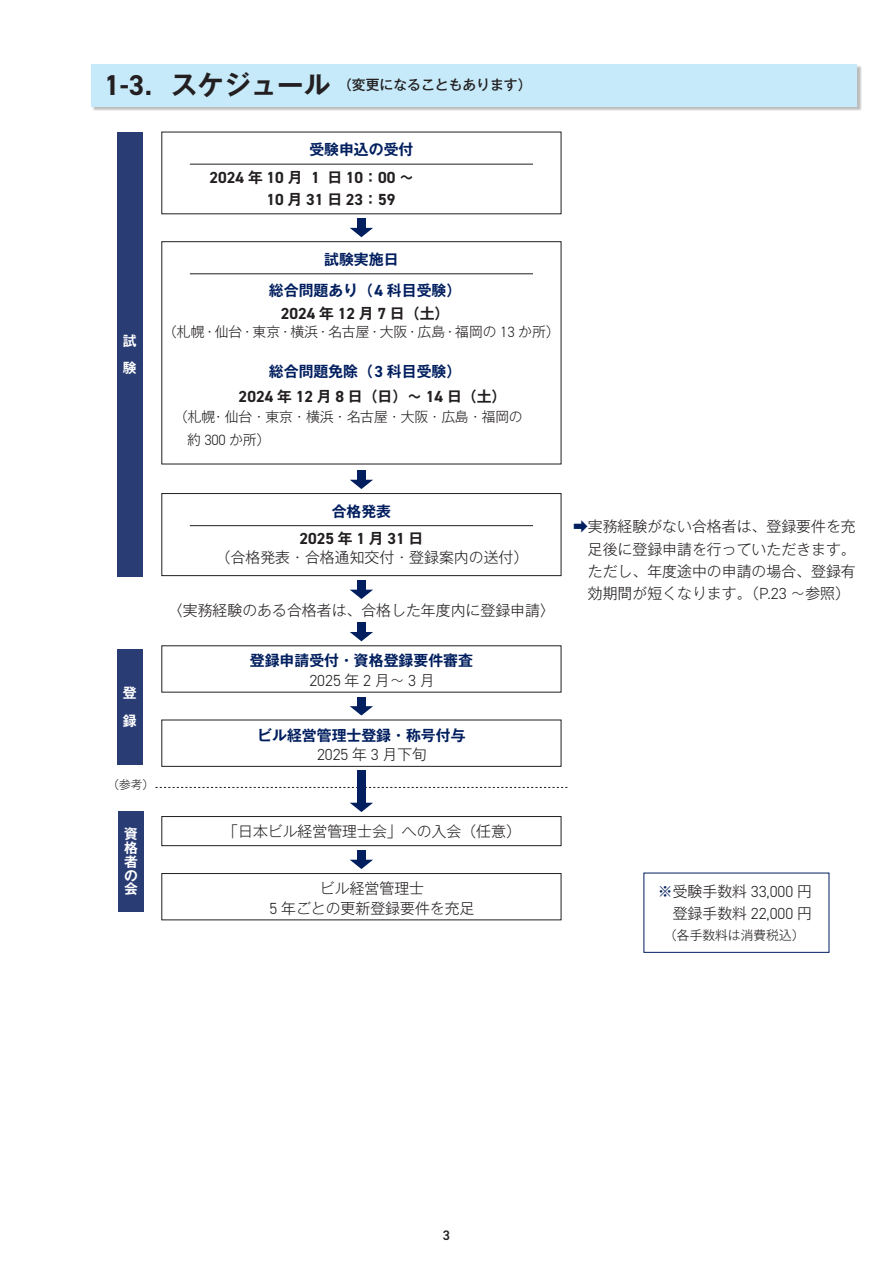
<style>
.page{position:relative;width:893px;height:1263px;background:#fff}
.page>*{position:absolute;margin:0;border:0;box-sizing:border-box;transform-origin:0 0}
.t1{font:700 16.05px/22.4px "DIN2014";color:#231f20}
.t2{font:300 16.05px "DIN2014";color:#231f20}
.t3{font:300 14.85px/22.4px "Gothic MB101 Pr 6";color:#231f20;text-align:center}
.t4{font:700 14.85px/30.8px "Gothic MB101 Pr 6 De";color:#011e5e;text-align:center}
.t5{font:300 13.8px/22.4px "Gothic MB101 Pr 6";letter-spacing:-.005em;color:#231f20}
.t6{font:500 13.8px "Gothic MB101 Pr 6";color:#231f20}
.t7{font:700 13.8px/13.8px "Gothic MB101 Pr 6 De";color:#fff}
.t8{font:600 13.8px "DIN2014";color:#231f20}
.t9{font:300 12.75px "Gothic MB101 Pr 6";color:#231f20}
.t10{font:300 11.7px "Gothic MB101 Pr 6";color:#231f20}
.s1{font-family:"DIN2014";font-weight:700;font-size:28.65px}
.s2{font-family:"Gothic MB101 Pr 6 De";font-weight:700;font-size:26.55px}
.s3{font-family:"Gothic MB101 Pr 6 De";font-size:14.85px}
.s4{font-family:"DIN2014";font-size:16.05px}
.s5{font-family:"DIN2014";font-size:14.85px}
.s6{font-family:"DIN2014";font-size:16.05px;color:#231f20}
.s7{color:#231f20}
.s8{font-family:"Gothic MB101 Pr 6";font-size:14.85px}
.s9{color:#011e5e}
</style>
<div class="page">
<svg style="left:155px;top:787px;width:412px;height:1px"></svg>
<div style="left:117px;top:132px;width:26px;height:444px;background:#2a3c74"></div>
<div style="left:118px;top:811px;width:26px;height:101px;background:#2a3c74"></div>
<div style="left:117px;top:649px;width:26px;height:115px;background:#2a3c74"></div>
<div style="left:92px;top:65px;width:770px;height:46px;background:#231f20;opacity:.3"></div>
<div style="left:91px;top:64px;width:766px;height:42px;background:#c6eafa"></div>
<div style="left:162px;top:816px;width:399px;height:30px;background:#fff;border:1px solid #231f20"></div>
<div style="left:162px;top:873px;width:399px;height:47px;background:#fff;border:1px solid #231f20"></div>
<hr style="left:190px;top:164px;width:343px;height:1px;background:#231f20">
<div style="left:162px;top:241px;width:399px;height:223px;background:#fff;border:1px solid #231f20"></div>
<hr style="left:190px;top:274px;width:343px;height:1px;background:#231f20">
<div style="left:162px;top:493px;width:399px;height:83px;background:#fff;border:1px solid #231f20"></div>
<hr style="left:190px;top:525px;width:343px;height:1px;background:#231f20">
<svg style="left:350px;top:228px;width:23px;height:9px"></svg>
<div style="left:357px;top:218px;width:9px;height:12px;background:#011e5e"></div>
<svg style="left:350px;top:706px;width:23px;height:9px"></svg>
<div style="left:357px;top:697px;width:9px;height:11px;background:#011e5e"></div>
<svg style="left:350px;top:860px;width:23px;height:9px"></svg>
<div style="left:357px;top:850px;width:9px;height:12px;background:#011e5e"></div>
<svg style="left:350px;top:803px;width:23px;height:9px"></svg>
<div style="left:357px;top:771px;width:9px;height:34px;background:#011e5e"></div>
<svg style="left:350px;top:480px;width:23px;height:9px"></svg>
<div style="left:357px;top:470px;width:9px;height:12px;background:#011e5e"></div>
<svg style="left:350px;top:590px;width:23px;height:9px"></svg>
<div style="left:357px;top:580px;width:9px;height:12px;background:#011e5e"></div>
<svg style="left:350px;top:632px;width:23px;height:9px"></svg>
<div style="left:357px;top:622px;width:9px;height:12px;background:#011e5e"></div>
<p class="t6" style="left:104px;top:74px;width:429px"><span class="s1">1-3</span><span class="s2">．スケジュール</span> （変更になることもあります）</p>
<p class="t7" style="left:123px;top:326px;width:15px;line-height:27.6px">試験</p>
<p class="t7" style="left:123px;top:678px;width:15px;line-height:27.6px">登録</p>
<p class="t10" style="left:107px;top:775px;width:48px">（参考）</p>
<p class="t7" style="left:124px;top:826px;width:15px;text-align:justify">資格者の会</p>
<p class="t4" style="left:309px;top:133px;width:106px">受験申込の受付</p>
<p class="t1" style="left:267px;top:166px;width:149px;text-indent:-57px">2024 <span class="s3">年</span> 10 <span class="s3">月</span> 1 <span class="s3">日</span> 10<span class="s3">：</span>00 <span class="s3">～<br></span>10 <span class="s3">月</span> 31 <span class="s3">日</span> 23<span class="s3">：</span>59</p>
<p class="t4" style="left:269px;top:243px;width:194px">試験実施日<br>総合問題あり（<span class="s4">4</span> 科目受験）</p>
<p class="t1" style="left:281px;top:302px;width:170px">2024 <span class="s3">年</span> 12 <span class="s3">月</span> 7 <span class="s3">日（土）</span></p>
<p class="t5" style="left:163px;top:320px;width:398px">（札幌・仙台・東京・横浜・名古屋・大阪・広島・福岡の <span class="s5">13</span> か所）</p>
<p class="t4" style="left:239px;top:359px;width:269px;line-height:24.5px;text-align:left;text-indent:30px">総合問題免除（<span class="s4">3</span> 科目受験）<br><span class="s6">2024</span> <span class="s7">年</span> <span class="s6">12</span> <span class="s7">月</span> <span class="s6">8</span> <span class="s7">日（日）～</span> <span class="s6">14</span> <span class="s7">日（土）</span></p>
<p class="t5" style="left:187px;top:405px;width:337px;text-indent:-13px">（札幌・仙台・東京・横浜・名古屋・大阪・広島・福岡の約 <span class="s5">300</span> か所）</p>
<p class="t4" style="left:332px;top:495px;width:61px">合格発表</p>
<p class="t1" style="left:299px;top:527px;width:126px">2025<span class="s3">年</span>1<span class="s3">月</span>31<span class="s3">日</span></p>
<p class="t3" style="left:216px;top:545px;width:314px">（合格発表・合格通知交付・登録案内の送付）</p>
<p class="t3" style="left:168px;top:598px;width:388px">〈実務経験のある合格者は、合格した年度内に登録申請〉</p>
<p class="t4" style="left:250px;top:645px;width:225px">登録申請受付・資格登録要件審査</p>
<p class="t2" style="left:309px;top:670px;width:127px">2025<span class="s8">年</span>2<span class="s8">月～</span>3<span class="s8">月</span></p>
<p class="t4" style="left:257px;top:719px;width:210px">ビル経営管理士登録・称号付与</p>
<p class="t2" style="left:317px;top:744px;width:112px">2025 <span class="s8">年</span> 3 <span class="s8">月下旬</span></p>
<p class="t3" style="left:223px;top:819px;width:299px">「日本ビル経営管理士会」への入会（任意）</p>
<p class="t3" style="left:270px;top:877px;width:207px;line-height:20.2px">ビル経営管理士<br><span class="s4">5</span> 年ごとの更新登録要件を充足</p>
<p class="t3" style="left:588px;top:514px;width:269px;text-align:justify;text-indent:-15px"><span class="s9">➡</span>実務経験がない合格者は、登録要件を充足後に登録申請を行っていただきます。ただし、年度途中の申請の場合、登録有効期間が短くなります。（<span class="s4">P.23</span> ～参照）</p>
<p class="t3" style="left:658px;top:879px;width:156px;text-align:right"><span class="s9">※</span>受験手数料 <span class="s4">33,000</span> 円登録手数料 <span class="s4">22,000</span> 円</p>
<p class="t9" style="left:658px;top:924px;width:148px">　（各手数料は消費税込）</p>
<p class="t8" style="left:443px;top:1226px;width:9px">3</p>
</div>
